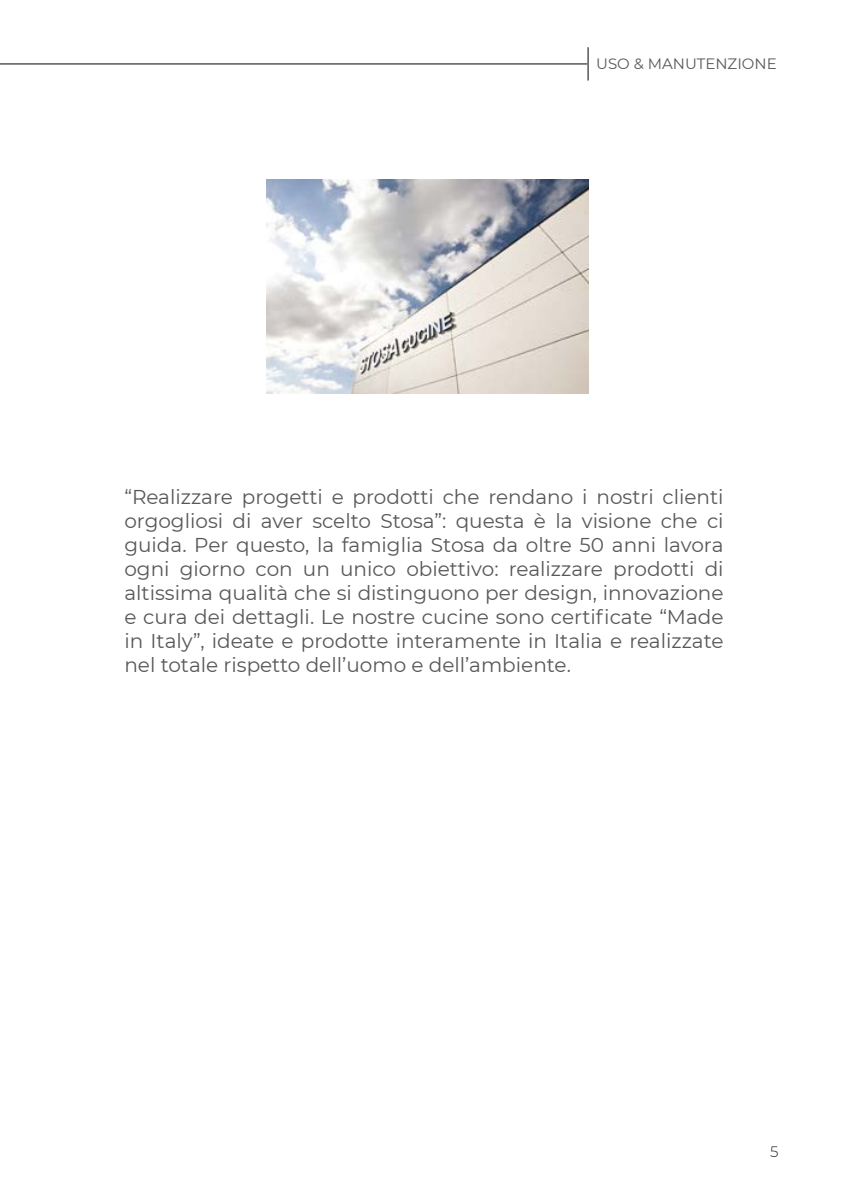
<style>
.page{position:relative;width:848px;height:1202px;background:#fff}
.page>*{position:absolute;margin:0;border:0;box-sizing:border-box;transform-origin:0 0}
.Testo_intro_capitolo{font:20px/24px "Montserrat";color:#57585a;text-align:justify}
.t1{font:15px "Montserrat";color:#57585a}
.t2{font:300 15px "Montserrat";color:#231f20}
</style>
<div class="page">
<hr style="left:587px;top:47px;width:1px;height:34px;background:#57585a">
<hr style="left:0;top:63px;width:587px;height:2px;background:#57585a">
<img style="left:266px;top:179px;width:322px;height:215px">
<p class="t1" style="left:596px;top:54px;width:182px">USO &amp; MANUTENZIONE</p>
<p class="Testo_intro_capitolo" style="left:124px;top:484px;width:600px">“Realizzare progetti e prodotti che rendano i nostri clienti orgogliosi di aver scelto Stosa”: questa è la visione che ci guida. Per questo, la famiglia Stosa da oltre 50 anni lavora ogni giorno con un unico obiettivo: realizzare prodotti di altissima qualità che si distinguono per design, innovazione e cura dei dettagli. Le nostre cucine sono certificate “Made in Italy”, ideate e prodotte interamente in Italia e realizzate nel totale rispetto dell’uomo e dell’ambiente.</p>
<p class="t2" style="left:770px;top:1142px;width:10px">5</p>
</div>
